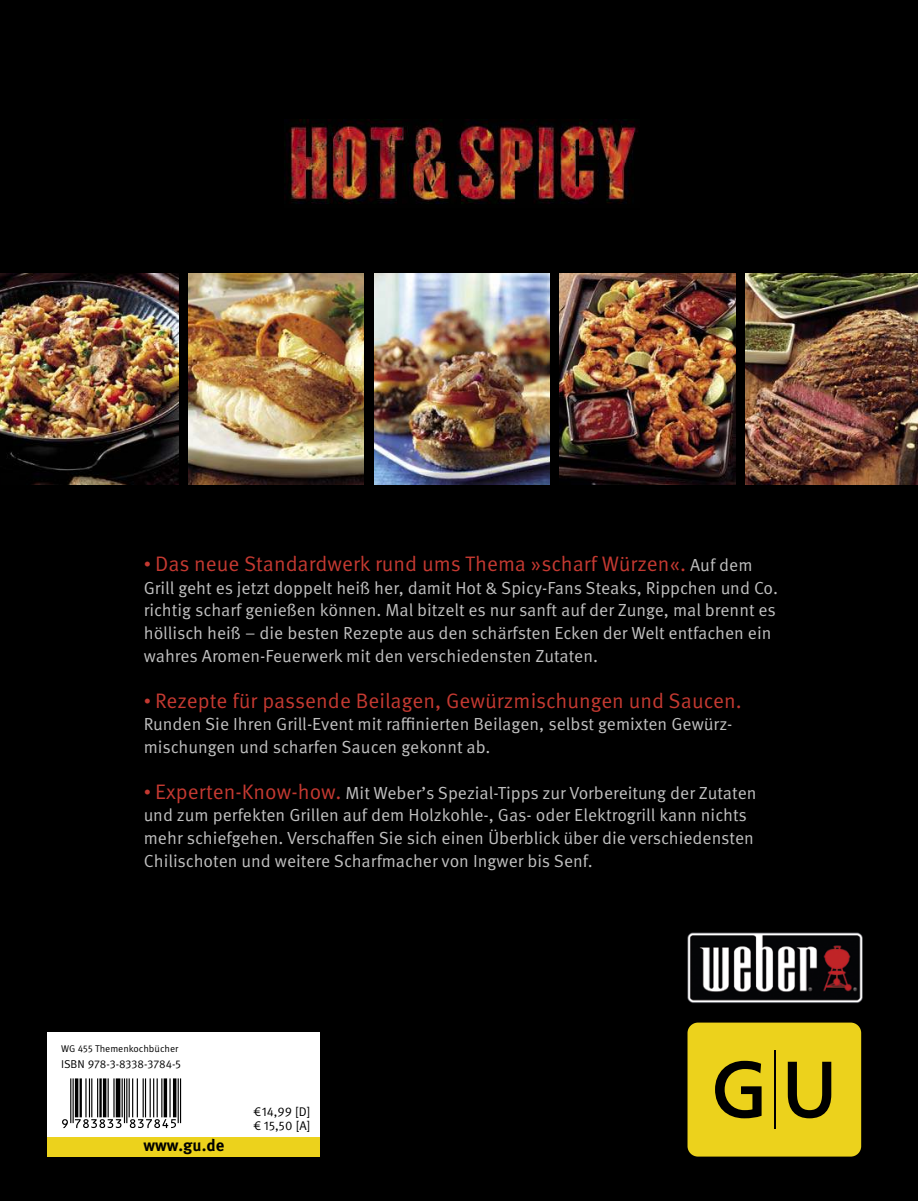
<style>
.page{position:relative;width:918px;height:1201px;background:#fff}
.page>*{position:absolute;margin:0;border:0;box-sizing:border-box;transform-origin:0 0}
.t1{font:21px "Meta OT";color:#c43931}
.t2{font:17.5px/22.8px "Meta OT";color:#c0c0c0}
.t3{font:700 16.62px "Meta OT";color:#000}
.t4{font:12.6px/14px "Meta OT Norm";letter-spacing:.005em;color:#000}
.t5{font:11.38px "Meta OT Norm";letter-spacing:-.01em;color:#000}
.t6{font:9.8px "Meta OT Norm";color:#000}
.s1{font-size:14px}
.s2{font-size:17.5px;color:#c0c0c0}
.s3{font-size:14px;color:#c43931}
.s4{font-size:21px;color:#c43931}
</style>
<div class="page">
<div style="left:0;top:0;width:918px;height:1200px;background:#000"></div>
<img style="left:745px;top:273px;width:173px;height:211px">
<img style="left:0;top:273px;width:178px;height:211px">
<img style="left:374px;top:273px;width:175px;height:211px">
<img style="left:188px;top:273px;width:176px;height:211px">
<img style="left:560px;top:273px;width:175px;height:211px">
<img style="left:687px;top:932px;width:176px;height:71px">
<img style="left:284px;top:120px;width:354px;height:84px">
<div style="left:47px;top:1032px;width:273px;height:124px;background:#fff"></div>
<div style="left:47px;top:1136px;width:273px;height:20px;background:#ecd21c"></div>
<div style="left:687px;top:1022px;width:174px;height:134px;background:#ecd21c;border-radius:10px"></div>
<svg style="left:715px;top:1060px;width:46px;height:58px"></svg>
<svg style="left:788px;top:1061px;width:43px;height:57px"></svg>
<hr style="left:774px;top:1050px;width:1px;height:79px;background:#000">
<hr style="left:180px;top:1078px;width:1px;height:45px;background:#000">
<hr style="left:178px;top:1078px;width:1px;height:45px;background:#000">
<hr style="left:173px;top:1078px;width:3px;height:39px;background:#000">
<hr style="left:169px;top:1078px;width:2px;height:39px;background:#000">
<hr style="left:164px;top:1078px;width:3px;height:39px;background:#000">
<hr style="left:161px;top:1078px;width:1px;height:39px;background:#000">
<hr style="left:157px;top:1078px;width:1px;height:39px;background:#000">
<hr style="left:153px;top:1078px;width:1px;height:39px;background:#000">
<hr style="left:150px;top:1078px;width:1px;height:39px;background:#000">
<hr style="left:145px;top:1078px;width:1px;height:39px;background:#000">
<hr style="left:143px;top:1078px;width:1px;height:39px;background:#000">
<hr style="left:137px;top:1078px;width:1px;height:39px;background:#000">
<hr style="left:132px;top:1078px;width:1px;height:39px;background:#000">
<hr style="left:129px;top:1078px;width:1px;height:39px;background:#000">
<hr style="left:126px;top:1078px;width:1px;height:45px;background:#000">
<hr style="left:124px;top:1078px;width:1px;height:45px;background:#000">
<hr style="left:122px;top:1078px;width:1px;height:39px;background:#000">
<hr style="left:116px;top:1078px;width:4px;height:39px;background:#000">
<hr style="left:113px;top:1078px;width:2px;height:39px;background:#000">
<hr style="left:108px;top:1078px;width:1px;height:39px;background:#000">
<hr style="left:103px;top:1078px;width:3px;height:39px;background:#000">
<hr style="left:99px;top:1078px;width:3px;height:39px;background:#000">
<hr style="left:97px;top:1078px;width:1px;height:39px;background:#000">
<hr style="left:91px;top:1078px;width:1px;height:39px;background:#000">
<hr style="left:89px;top:1078px;width:1px;height:39px;background:#000">
<hr style="left:85px;top:1078px;width:2px;height:39px;background:#000">
<hr style="left:80px;top:1078px;width:2px;height:39px;background:#000">
<hr style="left:75px;top:1078px;width:3px;height:39px;background:#000">
<hr style="left:73px;top:1078px;width:1px;height:45px;background:#000">
<hr style="left:70px;top:1078px;width:1px;height:45px;background:#000">
<svg style="left:62px;top:1119px;width:114px;height:9px"></svg>
<p class="t1" style="left:144px;top:553px;width:610px"><span class="s1">•</span> Das neue Standardwerk rund ums Thema »scharf Würzen«. <span class="s2">Auf dem</span></p>
<p class="t2" style="left:144px;top:577px;width:636px">Grill geht es jetzt doppelt heiß her, damit Hot &amp; Spicy-Fans Steaks, Rippchen und Co. richtig scharf genießen können. Mal bitzelt es nur sanft auf der Zunge, mal brennt es höllisch heiß – die besten Rezepte aus den schärfsten Ecken der Welt entfachen ein wahres Aromen-Feuerwerk mit den verschiedensten Zutaten.</p>
<p class="t1" style="left:144px;top:690px;width:599px"><span class="s1">•</span> Rezepte für passende Beilagen, Gewürzmischungen und Saucen.</p>
<p class="t2" style="left:144px;top:713px;width:590px">Runden Sie Ihren Grill-Event mit raffinierten Beilagen, selbst gemixten Gewürz - mi schungen und scharfen Saucen gekonnt ab.</p>
<p class="t2" style="left:144px;top:781px;width:614px"><span class="s3">•</span> <span class="s4">Experten-Know-how.</span> Mit Weber’s Spezial-Tipps zur Vorbereitung der Zutaten und zum perfekten Grillen auf dem Holzkohle-, Gas- oder Elektrogrill kann nichts mehr schief gehen. Verschaffen Sie sich einen Überblick über die verschiedensten Chilischoten und weitere Scharfmacher von Ingwer bis Senf.</p>
<p class="t6" style="left:61px;top:1044px;width:119px">WG 455 Themenkochbücher</p>
<p class="t5" style="left:61px;top:1059px;width:121px">ISBN 978-3-8338-3784-5</p>
<p class="t3" style="left:143px;top:1138px;width:82px">www.gu.de</p>
<p class="t4" style="left:253px;top:1105px;width:59px">€ 14,99 [D] € 15,50 [A]</p>
</div>
